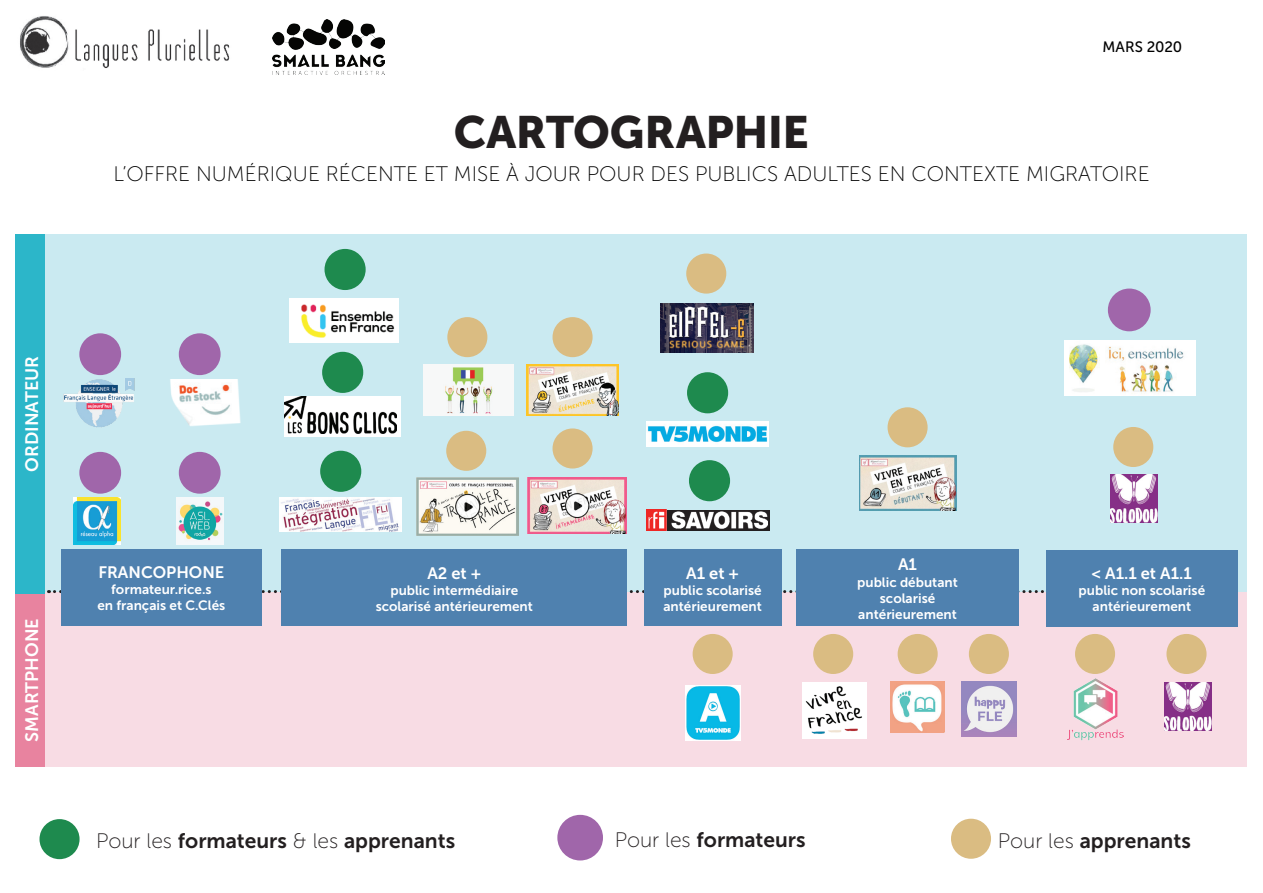
<style>
.page{position:relative;width:1263px;height:893px;background:#fff}
.page>*{position:absolute;margin:0;border:0;box-sizing:border-box;transform-origin:0 0}
.t1{font:45px "Museo Sans 900";letter-spacing:-.01em;color:#231f20}
.t2{font:21px "Museo Sans 100";color:#000}
.t3{font:21px "Museo Sans 700";color:#231f20}
.t4{font:18px "Museo Sans 700";color:#fff}
.t5{font:16.5px "Museo Sans 700";color:#fff}
.t6{font:15px "Museo Sans 500";letter-spacing:-.005em;color:#000}
.t7{font:13.5px/16.2px "Museo Sans 700";color:#fff;text-align:center}
.s1{font-family:"Museo Sans 100"}
</style>
<div class="page">
<img style="left:20px;top:16px;width:210px;height:52px">
<img style="left:272px;top:20px;width:112px;height:55px">
<div style="left:16px;top:234px;width:31px;height:359px;background:#2cb6c9"></div>
<div style="left:16px;top:593px;width:31px;height:173px;background:#e8839f"></div>
<div style="left:46px;top:234px;width:1201px;height:359px;background:#caeaf1"></div>
<div style="left:46px;top:592px;width:1201px;height:174px;background:#f8dce4"></div>
<img style="left:290px;top:298px;width:108px;height:44px">
<div style="left:181px;top:336px;width:37px;height:36px;background:#a066aa;border-radius:50%"></div>
<div style="left:179px;top:333px;width:42px;height:42px;border:5px solid #a066aa;border-radius:50%"></div>
<div style="left:82px;top:455px;width:36px;height:36px;background:#a066aa;border-radius:50%"></div>
<div style="left:79px;top:452px;width:42px;height:42px;border:5px solid #a066aa;border-radius:50%"></div>
<div style="left:181px;top:455px;width:37px;height:36px;background:#a066aa;border-radius:50%"></div>
<div style="left:179px;top:452px;width:42px;height:42px;border:5px solid #a066aa;border-radius:50%"></div>
<div style="left:82px;top:336px;width:36px;height:36px;background:#a066aa;border-radius:50%"></div>
<div style="left:79px;top:333px;width:42px;height:42px;border:5px solid #a066aa;border-radius:50%"></div>
<div style="left:323px;top:453px;width:36px;height:36px;background:#1e8a4e;border-radius:50%"></div>
<div style="left:320px;top:451px;width:41px;height:41px;border:5px solid #1e8a4e;border-radius:50%"></div>
<div style="left:560px;top:818px;width:40px;height:39px;background:#a066aa;border-radius:50%"></div>
<div style="left:557px;top:815px;width:46px;height:45px;border:6px solid #a066aa;border-radius:50%"></div>
<div style="left:284px;top:397px;width:117px;height:40px;background:#fff"></div>
<img style="left:284px;top:397px;width:113px;height:36px">
<div style="left:1064px;top:340px;width:132px;height:55px;background:#fff"></div>
<img style="left:1069px;top:344px;width:115px;height:50px">
<img style="left:860px;top:455px;width:97px;height:55px">
<img style="left:661px;top:303px;width:93px;height:50px">
<img style="left:527px;top:478px;width:100px;height:55px">
<img style="left:416px;top:478px;width:103px;height:57px">
<img style="left:526px;top:365px;width:92px;height:51px">
<div style="left:555px;top:431px;width:35px;height:35px;background:#dabc82;border-radius:50%"></div>
<div style="left:552px;top:428px;width:41px;height:40px;border:5px solid #dabc82;border-radius:50%"></div>
<div style="left:449px;top:433px;width:35px;height:35px;background:#dabc82;border-radius:50%"></div>
<div style="left:446px;top:431px;width:40px;height:40px;border:5px solid #dabc82;border-radius:50%"></div>
<div style="left:555px;top:320px;width:35px;height:35px;background:#dabc82;border-radius:50%"></div>
<div style="left:552px;top:317px;width:41px;height:40px;border:5px solid #dabc82;border-radius:50%"></div>
<div style="left:450px;top:320px;width:35px;height:35px;background:#dabc82;border-radius:50%"></div>
<div style="left:447px;top:317px;width:40px;height:40px;border:5px solid #dabc82;border-radius:50%"></div>
<div style="left:890px;top:410px;width:35px;height:35px;background:#dabc82;border-radius:50%"></div>
<div style="left:887px;top:407px;width:41px;height:40px;border:5px solid #dabc82;border-radius:50%"></div>
<div style="left:695px;top:636px;width:35px;height:35px;background:#dabc82;border-radius:50%"></div>
<div style="left:693px;top:634px;width:40px;height:40px;border:5px solid #dabc82;border-radius:50%"></div>
<div style="left:689px;top:256px;width:35px;height:35px;background:#dabc82;border-radius:50%"></div>
<div style="left:686px;top:254px;width:40px;height:40px;border:5px solid #dabc82;border-radius:50%"></div>
<div style="left:900px;top:636px;width:35px;height:35px;background:#dabc82;border-radius:50%"></div>
<div style="left:898px;top:634px;width:40px;height:40px;border:5px solid #dabc82;border-radius:50%"></div>
<div style="left:816px;top:636px;width:35px;height:35px;background:#dabc82;border-radius:50%"></div>
<div style="left:813px;top:634px;width:40px;height:40px;border:5px solid #dabc82;border-radius:50%"></div>
<div style="left:971px;top:636px;width:35px;height:35px;background:#dabc82;border-radius:50%"></div>
<div style="left:969px;top:634px;width:40px;height:40px;border:5px solid #dabc82;border-radius:50%"></div>
<div style="left:953px;top:821px;width:35px;height:35px;background:#dabc82;border-radius:50%"></div>
<div style="left:951px;top:819px;width:40px;height:40px;border:5px solid #dabc82;border-radius:50%"></div>
<div style="left:1169px;top:636px;width:35px;height:35px;background:#dabc82;border-radius:50%"></div>
<div style="left:1166px;top:634px;width:40px;height:40px;border:5px solid #dabc82;border-radius:50%"></div>
<div style="left:1116px;top:430px;width:35px;height:34px;background:#dabc82;border-radius:50%"></div>
<div style="left:1113px;top:427px;width:40px;height:40px;border:5px solid #dabc82;border-radius:50%"></div>
<div style="left:1077px;top:636px;width:35px;height:35px;background:#dabc82;border-radius:50%"></div>
<div style="left:1075px;top:634px;width:40px;height:40px;border:5px solid #dabc82;border-radius:50%"></div>
<img style="left:73px;top:497px;width:47px;height:47px">
<img style="left:63px;top:379px;width:72px;height:48px">
<img style="left:279px;top:498px;width:122px;height:34px">
<img style="left:170px;top:380px;width:71px;height:46px">
<img style="left:646px;top:510px;width:122px;height:20px">
<img style="left:646px;top:422px;width:122px;height:25px">
<img style="left:891px;top:681px;width:53px;height:51px">
<img style="left:961px;top:681px;width:55px;height:55px">
<img style="left:1164px;top:683px;width:48px;height:48px">
<div style="left:42px;top:822px;width:35px;height:34px;background:#1e8a4e;border-radius:50%"></div>
<div style="left:40px;top:819px;width:40px;height:40px;border:5px solid #1e8a4e;border-radius:50%"></div>
<svg style="left:48px;top:590px;width:996px;height:3px"></svg>
<div style="left:1046px;top:550px;width:192px;height:77px;background:#4f81af"></div>
<div style="left:282px;top:550px;width:345px;height:76px;background:#4f81af"></div>
<div style="left:61px;top:549px;width:200px;height:77px;background:#4f81af"></div>
<div style="left:796px;top:550px;width:223px;height:76px;background:#4f81af"></div>
<div style="left:644px;top:550px;width:137px;height:76px;background:#4f81af"></div>
<img style="left:423px;top:365px;width:91px;height:51px">
<img style="left:1110px;top:475px;width:48px;height:48px">
<div style="left:324px;top:354px;width:37px;height:37px;background:#1e8a4e;border-radius:50%"></div>
<div style="left:322px;top:352px;width:41px;height:41px;border:5px solid #1e8a4e;border-radius:50%"></div>
<div style="left:1111px;top:291px;width:37px;height:38px;background:#a066aa;border-radius:50%"></div>
<div style="left:1108px;top:289px;width:43px;height:42px;border:6px solid #a066aa;border-radius:50%"></div>
<div style="left:327px;top:251px;width:36px;height:37px;background:#1e8a4e;border-radius:50%"></div>
<div style="left:324px;top:249px;width:42px;height:41px;border:5px solid #1e8a4e;border-radius:50%"></div>
<div style="left:691px;top:462px;width:37px;height:37px;background:#1e8a4e;border-radius:50%"></div>
<div style="left:689px;top:460px;width:41px;height:41px;border:5px solid #1e8a4e;border-radius:50%"></div>
<div style="left:689px;top:375px;width:37px;height:36px;background:#1e8a4e;border-radius:50%"></div>
<div style="left:687px;top:372px;width:41px;height:41px;border:5px solid #1e8a4e;border-radius:50%"></div>
<img style="left:1067px;top:679px;width:56px;height:61px">
<img style="left:802px;top:682px;width:64px;height:56px">
<img style="left:685px;top:685px;width:55px;height:55px">
<img style="left:177px;top:498px;width:47px;height:46px">
<p class="t6" style="left:1102px;top:39px;width:81px">MARS 2020</p>
<h1 class="t1" style="left:454px;top:107px;width:357px">CARTOGRAPHIE</h1>
<h2 class="t2" style="left:113px;top:163px;width:1038px">L’OFFRE NUMÉRIQUE RÉCENTE ET MISE À JOUR POU R DES PUBLICS ADULTES EN CONTEXTE MIGRATOI RE</h2>
<h3 class="t4" style="left:22px;top:472px;width:118px;rotate:-90deg">ORDINATEUR</h3>
<h3 class="t4" style="left:22px;top:742px;width:125px;rotate:-90deg">SMARTPHONE</h3>
<p class="t5" style="left:98px;top:563px;width:128px">FRANCOPHONE</p>
<p class="t7" style="left:97px;top:581px;width:129px">formateur.rice.s<br>en français et C.Clés</p>
<p class="t5" style="left:427px;top:564px;width:55px">A2 et +</p>
<p class="t7" style="left:376px;top:582px;width:159px">public intermédiaire scolarisé antérieurement</p>
<p class="t5" style="left:686px;top:564px;width:54px">A1 et +</p>
<p class="t7" style="left:663px;top:582px;width:100px;text-align:left">public scolarisé antérieurement</p>
<p class="t5" style="left:898px;top:555px;width:20px">A1</p>
<p class="t7" style="left:857px;top:574px;width:102px">public débutant scolarisé antérieurement</p>
<p class="t5" style="left:1092px;top:564px;width:101px">&lt; A1.1 et A1.1</p>
<p class="t7" style="left:1079px;top:582px;width:128px">public non scolarisé antérieurement</p>
<h2 class="t3" style="left:96px;top:829px;width:361px"><span class="s1">POUR LES</span> formateurs <span class="s1">&amp; LES</span> apprenants</h2>
<h2 class="t3" style="left:615px;top:828px;width:192px"><span class="s1">POUR LES</span> formateurs</h2>
<h2 class="t3" style="left:998px;top:829px;width:195px"><span class="s1">POUR LES</span> apprenants</h2>
</div>
